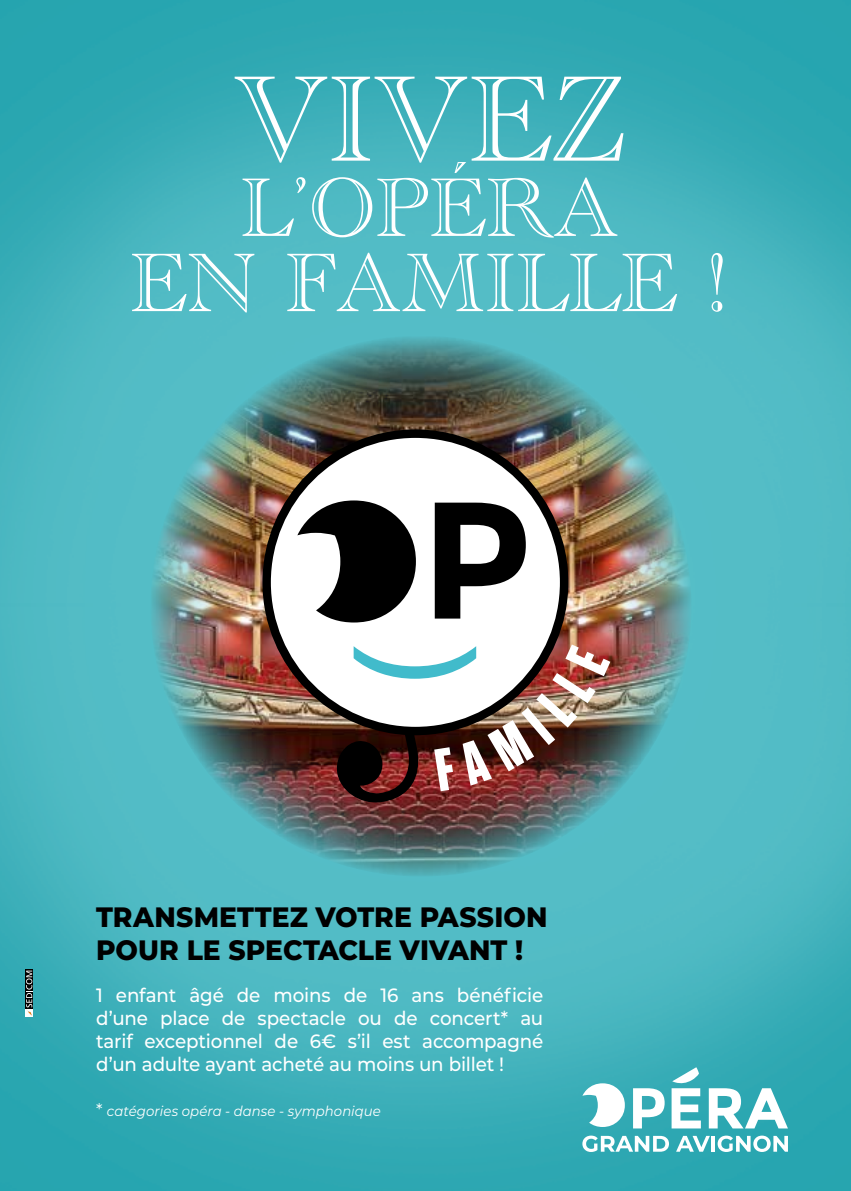
<style>
.page{position:relative;width:851px;height:1191px;background:#fff}
.page>*{position:absolute;margin:0;border:0;box-sizing:border-box;transform-origin:0 0}
.t1{font:126px "Academy Engraved Let Plain";color:#fff}
.t2{font:86px/75.2px "Academy Engraved Let Plain";color:#fff;text-align:center}
.t3{font:800 28px/33.6px "Montserrat";letter-spacing:.005em;color:#000;scale:.95 1}
.t4{font:500 19.2px/22.8px "Montserrat";letter-spacing:-.01em;color:#fff;text-align:justify;scale:.95 1}
.t5{font:italic 14px "Montserrat";letter-spacing:.005em;color:#fff;scale:.95 1}
.s1{font-style:normal;font-size:17.4px}
</style>
<div class="page">
<img style="left:0;top:0;width:850px;height:1191px">
<img style="left:150px;top:335px;width:541px;height:541px;border-radius:270px">
<div style="left:25px;top:969px;width:8px;height:47px;background:#000"></div>
<div style="left:25px;top:1008px;width:8px;height:8px;background:#fff"></div>
<svg style="left:26px;top:970px;width:7px;height:46px"></svg>
<svg style="left:633px;top:1088px;width:31px;height:40px"></svg>
<svg style="left:708px;top:1088px;width:79px;height:40px"></svg>
<svg style="left:582px;top:1135px;width:87px;height:17px"></svg>
<svg style="left:676px;top:1135px;width:33px;height:16px"></svg>
<hr style="left:711px;top:1135px;width:3px;height:16px;background:#fff">
<svg style="left:717px;top:1135px;width:70px;height:17px"></svg>
<svg style="left:582px;top:1083px;width:42px;height:44px"></svg>
<svg style="left:671px;top:1067px;width:29px;height:61px"></svg>
<div style="left:266px;top:434px;width:298px;height:297px;background:#fff;border-radius:50%"></div>
<div style="left:262px;top:429px;width:306px;height:306px;border:8px solid #000;border-radius:50%"></div>
<svg style="left:297px;top:500px;width:119px;height:122px"></svg>
<svg style="left:434px;top:502px;width:91px;height:116px"></svg>
<img style="left:336px;top:644px;width:274px;height:159px">
<h1 class="t1" style="left:233px;top:26px;width:392px">VIVEZ</h1>
<h2 class="t2" style="left:130px;top:164px;width:600px">L’OPÉRA<br>EN FAMILLE !</h2>
<h3 class="t3" style="left:96px;top:898px;width:476px">TRANSMETTEZ VOTRE PASSION<br>POUR LE SPECTACLE VIVANT !</h3>
<p class="t4" style="left:96px;top:983px;width:472px">1 enfant âgé de moins de 16 ans bénéficie d’une place de spectacle ou de concert* au tarif exceptionnel de 6€ s’il est accompagné d’un adulte ayant acheté au moins un billet !</p>
<p class="t5" style="left:96px;top:1101px;width:301px"><span class="s1">*</span> catégories opéra - danse - symphonique</p>
</div>
